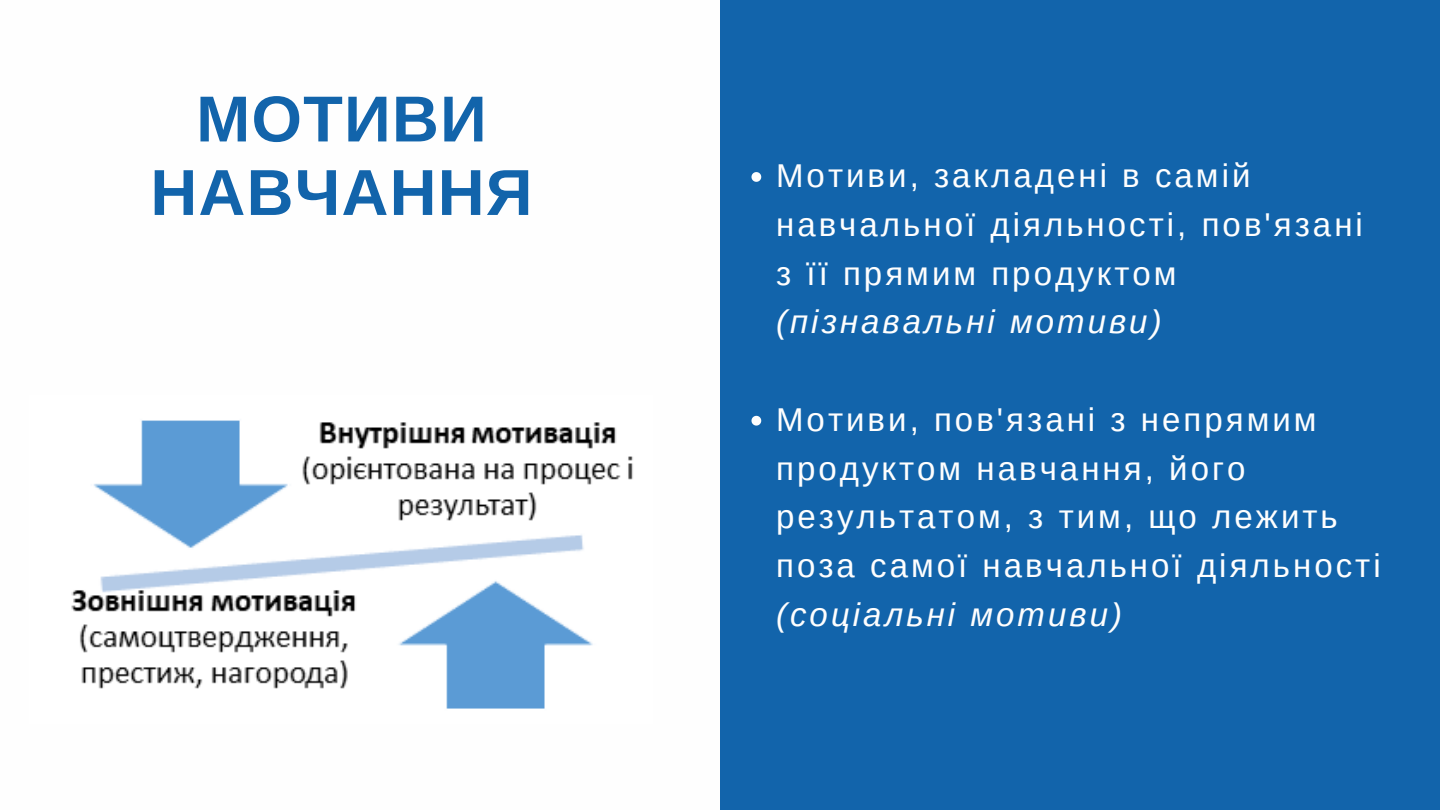
<style>
.page{position:relative;width:1440px;height:810px;background:#fff}
.page>*{position:absolute;margin:0;border:0;box-sizing:border-box;transform-origin:0 0}
.t1{font:700 65px/73.5px "Arimo";letter-spacing:.02em;color:#1264ab;text-align:center}
.t2{font:33px/48.8px "Arimo";letter-spacing:.09em;color:#fefefe}
.t3{font:italic 33px "Arimo";letter-spacing:.09em;color:#fefefe}
</style>
<div class="page">
<div style="left:720px;top:0;width:720px;height:810px;background:#1264ab"></div>
<img style="left:71px;top:420px;width:562px;height:289px">
<svg style="left:752px;top:172px;width:9px;height:10px"></svg>
<svg style="left:752px;top:416px;width:9px;height:10px"></svg>
<h1 class="t1" style="left:150px;top:82px;width:384px">МОТИВИ<br>НАВЧАННЯ</h1>
<p class="t2" style="left:776px;top:151px;width:588px">Мотиви, закладені в самій навчальної діяльності, пов'язані з її прямим продуктом</p>
<p class="t3" style="left:776px;top:303px;width:387px">(пізнавальні мотиви)</p>
<p class="t2" style="left:776px;top:395px;width:606px">Мотиви, пов'язані з непрямим продуктом навчання, його результатом, з тим, що лежить поза самої навчальної діяльності</p>
<p class="t3" style="left:776px;top:596px;width:348px">(соціальні мотиви)</p>
</div>
